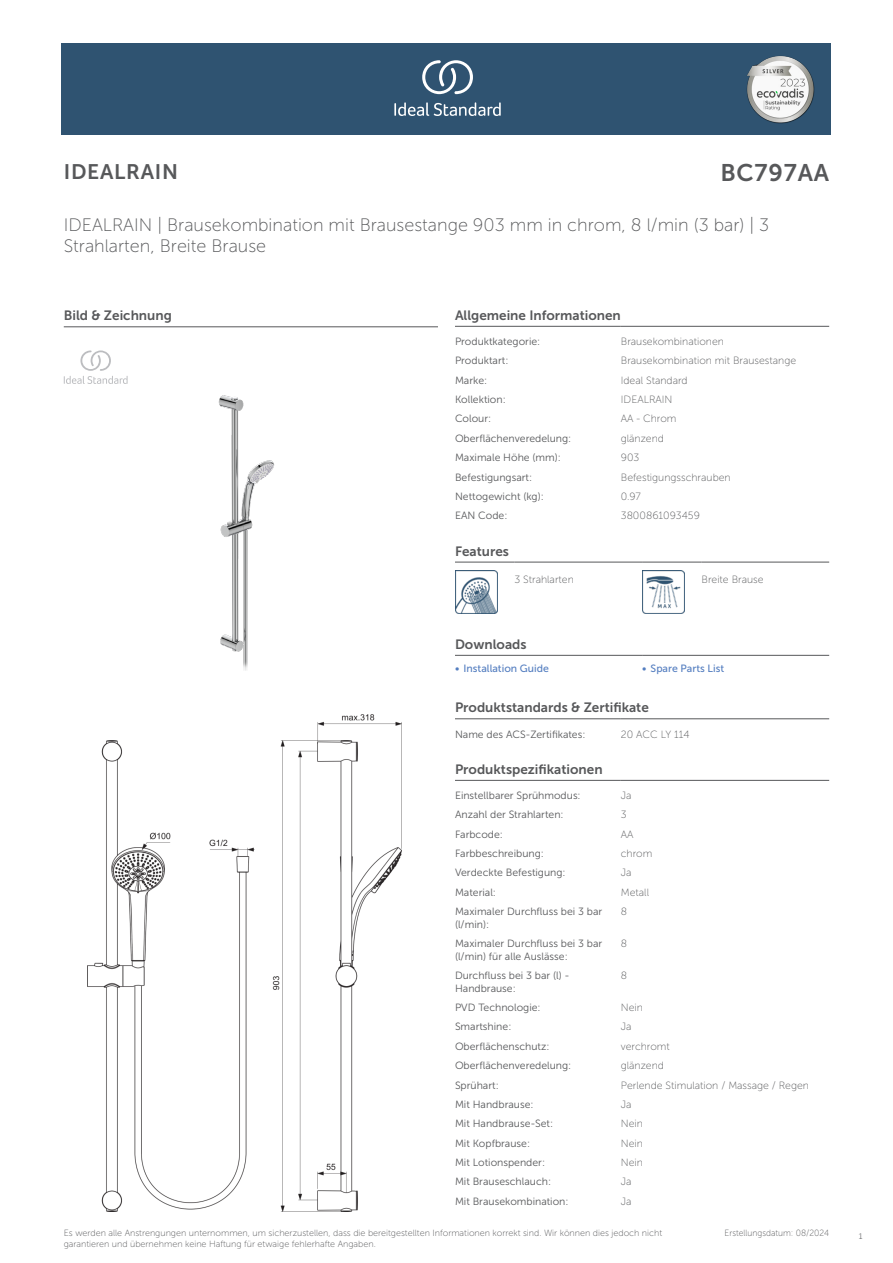
<style>
.page{position:relative;width:893px;height:1263px;background:#fff}
.page>*{position:absolute;margin:0;border:0;box-sizing:border-box;transform-origin:0 0}
.ID{font:24px "Museo Sans 700";letter-spacing:.035em;color:#57585a}
.SUITE_NAME{font:21px "Museo Sans 700";letter-spacing:.035em;color:#57585a}
.Product_description__L3{font:18px/21.6px "Museo Sans 100";color:#57585a}
.head_9pt{font:13.5px "Museo Sans 700";color:#57585a}
.head_general{font:10.5px/12.6px "Museo Sans 300";color:#57585a}
.value_general{font:10.5px "Museo Sans 100";color:#57585a}
.t1{font:10.5px "Museo Sans 500";color:#547ec0}
.Disclaimer{font:9px/10.8px "Museo Sans 100";color:#57585a}
.Date_created{font:9px "Museo Sans 100";color:#57585a;scale:.95 1}
.t2{font:300 9px "Calibri";color:#57585a;scale:.95 1}
</style>
<div class="page">
<div style="left:62px;top:43px;width:769px;height:91px;background:#2f5371"></div>
<hr style="left:455px;top:326px;width:166px;height:1px;background:#57585a">
<hr style="left:621px;top:326px;width:208px;height:1px;background:#57585a">
<hr style="left:455px;top:562px;width:59px;height:1px;background:#57585a">
<hr style="left:514px;top:562px;width:128px;height:1px;background:#57585a">
<hr style="left:642px;top:562px;width:60px;height:1px;background:#57585a">
<hr style="left:702px;top:562px;width:127px;height:1px;background:#57585a">
<img style="left:455px;top:571px;width:42px;height:42px">
<img style="left:642px;top:571px;width:43px;height:42px">
<hr style="left:455px;top:655px;width:187px;height:1px;background:#57585a">
<hr style="left:642px;top:655px;width:187px;height:1px;background:#57585a">
<hr style="left:455px;top:718px;width:166px;height:1px;background:#57585a">
<hr style="left:621px;top:718px;width:208px;height:1px;background:#57585a">
<hr style="left:455px;top:780px;width:166px;height:1px;background:#57585a">
<hr style="left:621px;top:780px;width:208px;height:1px;background:#57585a">
<img style="left:88px;top:714px;width:313px;height:497px">
<hr style="left:64px;top:327px;width:374px;height:1px;background:#57585a">
<svg style="left:64px;top:350px;width:64px;height:34px"></svg>
<img style="left:218px;top:395px;width:57px;height:275px">
<svg style="left:394px;top:102px;width:107px;height:14px"></svg>
<svg style="left:422px;top:60px;width:51px;height:34px"></svg>
<img style="left:746px;top:56px;width:68px;height:67px">
<p class="SUITE_NAME" style="left:64px;top:160px;width:116px">IDEALRAIN</p>
<p class="ID" style="left:720px;top:160px;width:110px">BC797AA</p>
<p class="Product_description__L3" style="left:64px;top:214px;width:707px">IDEALRAIN | Brausekombination mit Brausestange 903 mm in chrom, 8 l/min (3 bar) | 3<br>Strahlarten, Breite Brause</p>
<p class="head_9pt" style="left:64px;top:308px;width:110px">Bild &amp; Zeichnung</p>
<p class="head_9pt" style="left:455px;top:308px;width:167px">Allgemeine Informationen</p>
<p class="head_general" style="left:455px;top:335px;width:87px">Produktkategorie:</p>
<p class="value_general" style="left:621px;top:336px;width:105px">Brausekombinationen</p>
<p class="head_general" style="left:455px;top:354px;width:55px">Produktart:</p>
<p class="value_general" style="left:621px;top:355px;width:177px">Brausekombination mit Brausestange</p>
<p class="head_general" style="left:455px;top:374px;width:34px">Marke:</p>
<p class="value_general" style="left:621px;top:374px;width:68px">Ideal Standard</p>
<p class="head_general" style="left:455px;top:393px;width:52px">Kollektion:</p>
<p class="value_general" style="left:621px;top:394px;width:53px">IDEALRAIN</p>
<p class="head_general" style="left:455px;top:413px;width:38px">Colour:</p>
<p class="value_general" style="left:621px;top:413px;width:57px">AA - Chrom</p>
<p class="head_general" style="left:455px;top:432px;width:118px">Oberflächenveredelung:</p>
<p class="value_general" style="left:621px;top:433px;width:45px">glänzend</p>
<p class="head_general" style="left:455px;top:451px;width:107px">Maximale Höhe (mm):</p>
<p class="value_general" style="left:621px;top:452px;width:20px">903</p>
<p class="head_general" style="left:455px;top:471px;width:79px">Befestigungsart:</p>
<p class="value_general" style="left:621px;top:471px;width:111px">Befestigungsschrauben</p>
<p class="head_general" style="left:455px;top:490px;width:90px">Nettogewicht (kg):</p>
<p class="value_general" style="left:621px;top:491px;width:22px">0.97</p>
<p class="head_general" style="left:455px;top:509px;width:54px">EAN Code:</p>
<p class="value_general" style="left:621px;top:510px;width:81px">3800861093459</p>
<p class="head_9pt" style="left:455px;top:543px;width:55px">Features</p>
<p class="value_general" style="left:514px;top:574px;width:61px">3 Strahlarten</p>
<p class="value_general" style="left:702px;top:574px;width:63px">Breite Brause</p>
<p class="head_9pt" style="left:455px;top:637px;width:73px">Downloads</p>
<p class="t1" style="left:455px;top:662px;width:95px">• Installation Guide</p>
<p class="t1" style="left:642px;top:662px;width:84px">• Spare Parts List</p>
<p class="head_9pt" style="left:455px;top:700px;width:195px">Produktstandards &amp; Zertifikate</p>
<p class="head_general" style="left:455px;top:728px;width:132px">Name des ACS-Zertifikates:</p>
<p class="value_general" style="left:621px;top:728px;width:70px">20 ACC LY 114</p>
<p class="head_9pt" style="left:455px;top:762px;width:149px">Produktspezifikationen</p>
<p class="head_general" style="left:455px;top:789px;width:127px">Einstellbarer Sprühmodus:</p>
<p class="value_general" style="left:621px;top:790px;width:12px">Ja</p>
<p class="head_general" style="left:455px;top:808px;width:110px">Anzahl der Strahlarten:</p>
<p class="value_general" style="left:621px;top:809px;width:7px">3</p>
<p class="head_general" style="left:455px;top:828px;width:49px">Farbcode:</p>
<p class="value_general" style="left:621px;top:828px;width:14px">AA</p>
<p class="head_general" style="left:455px;top:847px;width:90px">Farbbeschreibung:</p>
<p class="value_general" style="left:621px;top:848px;width:33px">chrom</p>
<p class="head_general" style="left:455px;top:867px;width:112px">Verdeckte Befestigung:</p>
<p class="value_general" style="left:621px;top:867px;width:12px">Ja</p>
<p class="head_general" style="left:455px;top:886px;width:43px">Material:</p>
<p class="value_general" style="left:621px;top:887px;width:30px">Metall</p>
<p class="head_general" style="left:455px;top:905px;width:149px">Maximaler Durchfluss bei 3 bar (l/min):</p>
<p class="value_general" style="left:621px;top:906px;width:8px">8</p>
<p class="head_general" style="left:455px;top:937px;width:149px">Maximaler Durchfluss bei 3 bar (l/min) für alle Auslässe:</p>
<p class="value_general" style="left:621px;top:938px;width:8px">8</p>
<p class="head_general" style="left:455px;top:969px;width:116px">Durchfluss bei 3 bar (l) -<br>Handbrause:</p>
<p class="value_general" style="left:621px;top:970px;width:8px">8</p>
<p class="head_general" style="left:455px;top:1001px;width:87px">PVD Technologie:</p>
<p class="value_general" style="left:621px;top:1002px;width:24px">Nein</p>
<p class="head_general" style="left:455px;top:1020px;width:58px">Smartshine:</p>
<p class="value_general" style="left:621px;top:1021px;width:12px">Ja</p>
<p class="head_general" style="left:455px;top:1040px;width:96px">Oberflächenschutz:</p>
<p class="value_general" style="left:621px;top:1040px;width:50px">verchromt</p>
<p class="head_general" style="left:455px;top:1059px;width:118px">Oberflächenveredelung:</p>
<p class="value_general" style="left:621px;top:1060px;width:45px">glänzend</p>
<p class="head_general" style="left:455px;top:1079px;width:45px">Sprühart:</p>
<p class="value_general" style="left:621px;top:1079px;width:190px">Perlende Stimulation / Massage / Regen</p>
<p class="head_general" style="left:455px;top:1098px;width:80px">Mit Handbrause:</p>
<p class="value_general" style="left:621px;top:1099px;width:12px">Ja</p>
<p class="head_general" style="left:455px;top:1117px;width:100px">Mit Handbrause-Set:</p>
<p class="value_general" style="left:621px;top:1118px;width:24px">Nein</p>
<p class="head_general" style="left:455px;top:1137px;width:77px">Mit Kopfbrause:</p>
<p class="value_general" style="left:621px;top:1137px;width:24px">Nein</p>
<p class="head_general" style="left:455px;top:1156px;width:92px">Mit Lotionspender:</p>
<p class="value_general" style="left:621px;top:1157px;width:24px">Nein</p>
<p class="head_general" style="left:455px;top:1175px;width:98px">Mit Brauseschlauch:</p>
<p class="value_general" style="left:621px;top:1176px;width:12px">Ja</p>
<p class="head_general" style="left:455px;top:1195px;width:115px">Mit Brausekombination:</p>
<p class="value_general" style="left:621px;top:1195px;width:12px">Ja</p>
<p class="Disclaimer" style="left:64px;top:1227px;width:600px">Es werden alle Anstrengungen unternommen, um sicherzustellen, dass die bereitgestellten Informationen korrekt sind. Wir können dies jedoch nicht garantieren und übernehmen keine Haftung für etwaige fehlerhafte Angaben.</p>
<p class="Date_created" style="left:725px;top:1228px;width:112px">Erstellungsdatum: 08/2024</p>
<p class="t2" style="left:858px;top:1230px;width:6px">1</p>
</div>
